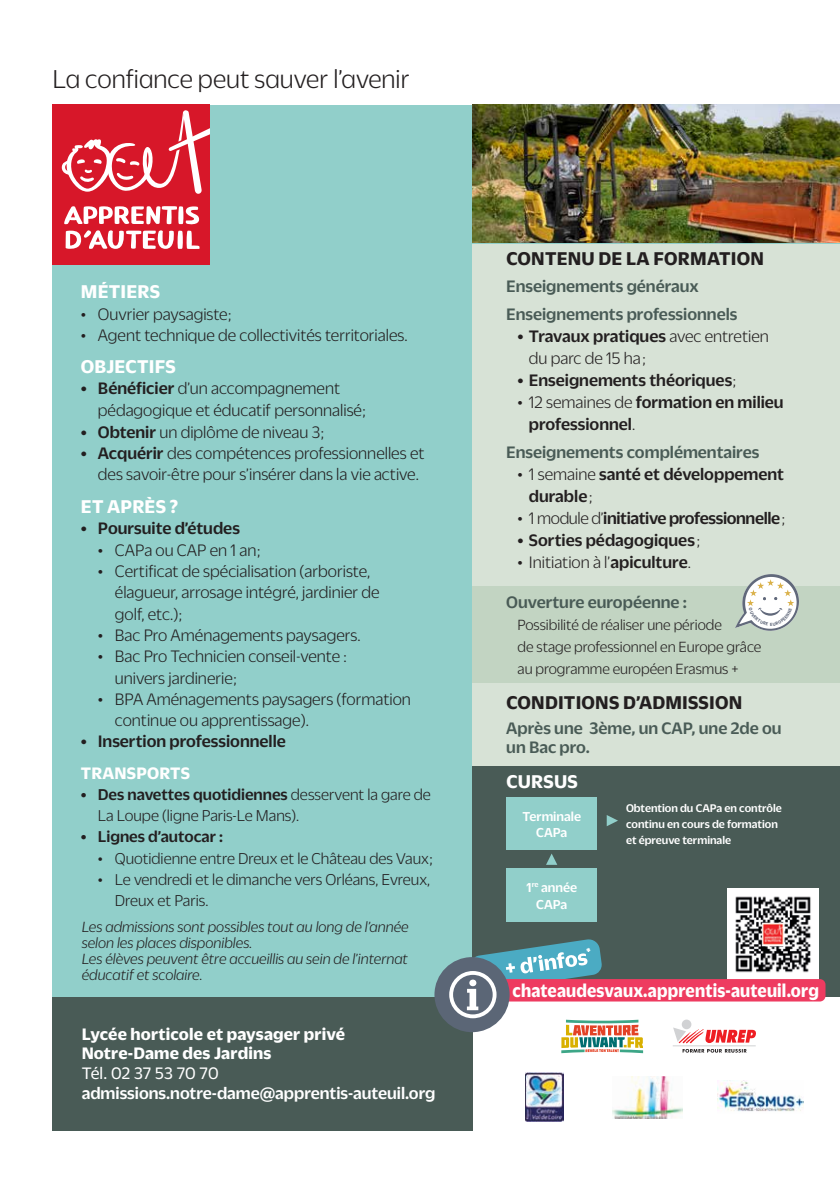
<style>
.page{position:relative;width:840px;height:1191px;background:#fff}
.page>*{position:absolute;margin:0;border:0;box-sizing:border-box;transform-origin:0 0}
.t1{font:300 28px "Duplicate Sans";color:#231f20}
.t2{font:700 20px "Duplicate Sans";letter-spacing:.01em;color:#231f20}
.t3{font:700 20px "Duplicate Sans";letter-spacing:.01em;color:#fff;scale:.9 1}
.t4{font:700 20px "Duplicate Sans";letter-spacing:.01em;color:#fff}
.t5{font:300 18px/22px "Duplicate Sans";color:#231f20}
.t6{font:500 18px/22px "Duplicate Sans";color:#231f20}
.t7{font:500 18px/27.6px "Duplicate Sans";color:#495b56}
.t8{font:700 18px/19.6px "Duplicate Sans";letter-spacing:.01em;color:#fff}
.t9{font:500 18px "Duplicate Sans";color:#fff}
.t10{font:500 18px "Duplicate Sans";letter-spacing:-.02em;color:#231f20}
.t11{font:18px "Duplicate Sans";color:#fff}
.t12{font:300 17px/21px "Duplicate Sans";color:#231f20}
.t13{font:500 17px "Duplicate Sans";color:#231f20}
.t14{font:italic 300 16px/16px "Duplicate Sans";color:#231f20}
.t15{font:300 16px/22px "Duplicate Sans";color:#231f20}
.t16{font:500 14px/16.8px "Duplicate Sans";color:#fff;text-align:center}
.t17{font:500 12px/16px "Duplicate Sans";color:#fff}
.s1{font-weight:500}
.s2{font-size:18px}
.s3{font-weight:300}
</style>
<div class="page">
<div style="left:52px;top:996px;width:420px;height:134px;background:#495b56"></div>
<div style="left:52px;top:105px;width:787px;height:891px;background:#91cfca"></div>
<div style="left:52px;top:105px;width:158px;height:160px;background:#d71729"></div>
<svg style="left:61px;top:110px;width:149px;height:84px"></svg>
<svg style="left:64px;top:206px;width:136px;height:43px"></svg>
<div style="left:472px;top:244px;width:367px;height:752px;background:#d7e2d6"></div>
<div style="left:472px;top:586px;width:367px;height:96px;background:#c2d4c2"></div>
<img style="left:472px;top:105px;width:367px;height:137px">
<img style="left:525px;top:1072px;width:38px;height:49px">
<img style="left:612px;top:1076px;width:70px;height:42px">
<img style="left:717px;top:1080px;width:86px;height:32px">
<div style="left:472px;top:766px;width:367px;height:230px;background:#495b56"></div>
<div style="left:506px;top:797px;width:90px;height:52px;background:#91cfca"></div>
<div style="left:506px;top:868px;width:90px;height:53px;background:#91cfca"></div>
<svg style="left:606px;top:815px;width:11px;height:11px"></svg>
<svg style="left:546px;top:853px;width:11px;height:12px"></svg>
<img style="left:727px;top:889px;width:91px;height:49px">
<div style="left:434px;top:957px;width:75px;height:75px;background:#5b6676;border-radius:50%"></div>
<svg style="left:449px;top:938px;width:376px;height:115px"></svg>
<div style="left:469px;top:979px;width:7px;height:7px;background:#fff;border-radius:50%"></div>
<svg style="left:735px;top:574px;width:63px;height:57px"></svg>
<h1 class="t1" style="left:52px;top:61px;width:358px">La confiance peut sauver l’avenir</h1>
<p class="t4" style="left:81px;top:278px;width:81px">MÉTIERS</p>
<p class="t5" style="left:81px;top:302px;width:152px">• Ouvrier paysagiste ;</p>
<p class="t5" style="left:81px;top:323px;width:328px">• Agent technique de collectivités territoriales.</p>
<p class="t4" style="left:81px;top:353px;width:96px">OBJECTIFS</p>
<p class="t5" style="left:98px;top:376px;width:269px;text-indent:-17px"><span class="s1">• Bénéficier</span> d’un accompagnement pédagogique et éducatif personnalisé ;</p>
<p class="t5" style="left:81px;top:420px;width:244px"><span class="s1">• Obtenir</span> un diplôme de niveau 3 ;</p>
<p class="t5" style="left:98px;top:442px;width:328px;line-height:21px;text-indent:-17px"><span class="s1">• Acquérir</span> des compétences professionnelles et des savoir-être pour s’insérer dans la vie active.</p>
<p class="t4" style="left:81px;top:492px;width:99px">ET APRÈS ?</p>
<p class="t6" style="left:81px;top:515px;width:160px">• Poursuite d’études</p>
<p class="t5" style="left:98px;top:538px;width:164px">• CAPa ou CAP en 1 an ;</p>
<p class="t5" style="left:115px;top:559px;width:266px;text-indent:-17px">• Certificat de spécialisation (arboriste, élagueur, arrosage intégré, jardinier de golf, etc.) ;</p>
<p class="t5" style="left:98px;top:623px;width:264px">• Bac Pro Aménagements paysagers.</p>
<p class="t5" style="left:115px;top:644px;width:233px;text-indent:-17px">• Bac Pro Technicien conseil-vente : univers jardinerie ;</p>
<p class="t5" style="left:115px;top:687px;width:297px;line-height:21px;text-indent:-17px">• BPA Aménagements paysagers (formation continue ou apprentissage).</p>
<p class="t6" style="left:81px;top:728px;width:206px">• Insertion professionnelle</p>
<p class="t8" style="left:81px;top:762px;width:111px">TRANSPORTS</p>
<p class="t12" style="left:98px;top:783px;width:334px;text-indent:-17px"><span class="s1">• Des navettes quotidiennes</span> desservent la gare de<br>La Loupe (ligne Paris-Le Mans).</p>
<p class="t13" style="left:81px;top:825px;width:143px">• Lignes d’autocar :</p>
<p class="t12" style="left:98px;top:847px;width:336px">• Quotidienne entre Dreux et le Château des Vaux <span class="s2">;</span></p>
<p class="t12" style="left:115px;top:868px;width:317px;text-indent:-17px">• Le vendredi et le dimanche vers Orléans, Evreux,<br>Dreux et Paris.</p>
<p class="t14" style="left:82px;top:917px;width:328px">Les admissions sont possibles tout au long de l’année selon les places disponibles.<br>Les élèves peuvent être accueillis au sein de l’internat éducatif et scolaire.</p>
<p class="t8" style="left:82px;top:1022px;width:265px">Lycée horticole et paysager privé<br>Notre-Dame des Jardins</p>
<p class="t11" style="left:82px;top:1061px;width:138px">Tél. 02 37 53 70 70</p>
<p class="t9" style="left:82px;top:1080px;width:355px">admissions.notre-dame@apprentis-auteuil.org</p>
<p class="t2" style="left:506px;top:244px;width:259px">CONTENU DE LA FORMATION</p>
<p class="t7" style="left:506px;top:271px;width:232px">Enseignements généraux<br>Enseignements professionnels</p>
<p class="t5" style="left:528px;top:324px;width:241px;text-indent:-11px"><span class="s1">• Travaux pratiques</span> avec entretien du parc de 15 ha ;</p>
<p class="t6" style="left:517px;top:368px;width:220px">• Enseignements théoriques <span class="s3">;</span></p>
<p class="t6" style="left:528px;top:390px;width:256px;text-indent:-11px"><span class="s3">• 12 semaines de</span> formation en milieu professionnel<span class="s3">.</span></p>
<p class="t7" style="left:506px;top:436px;width:254px">Enseignements complémentaires</p>
<p class="t6" style="left:528px;top:461px;width:256px;text-indent:-11px"><span class="s3">• 1 semaine</span> santé et développement durable <span class="s3">;</span></p>
<p class="t10" style="left:517px;top:506px;width:269px"><span class="s3">• 1 module d’</span>initiative professionnelle <span class="s3">;</span></p>
<p class="t6" style="left:517px;top:527px;width:184px">• Sorties pédagogiques <span class="s3">;</span></p>
<p class="t5" style="left:517px;top:550px;width:175px">• Initiation à l’<span class="s1">apiculture</span>.</p>
<p class="t7" style="left:506px;top:586px;width:182px">Ouverture européenne :</p>
<p class="t15" style="left:517px;top:612px;width:245px">Possibilité de réaliser une période<br>de stage professionnel en Europe grâce au programme européen Erasmus +</p>
<p class="t2" style="left:506px;top:689px;width:237px">CONDITIONS D’ADMISSION</p>
<p class="t7" style="left:506px;top:717px;width:277px;line-height:19px">Après une 3ème, un CAP, une 2de ou un Bac pro.</p>
<p class="t4" style="left:506px;top:767px;width:73px">CURSUS</p>
<p class="t16" style="left:522px;top:806px;width:60px">Terminale<br>CAPa</p>
<p class="t17" style="left:625px;top:799px;width:157px">Obtention du CAPa en contrôle continu en cours de formation et épreuve terminale</p>
<p class="t16" style="left:526px;top:878px;width:52px">1<sup>re</sup> année<br>CAPa</p>
<p class="t3" style="left:512px;top:977px;width:342px">chateaudesvaux.apprentis-auteuil.org</p>
</div>
